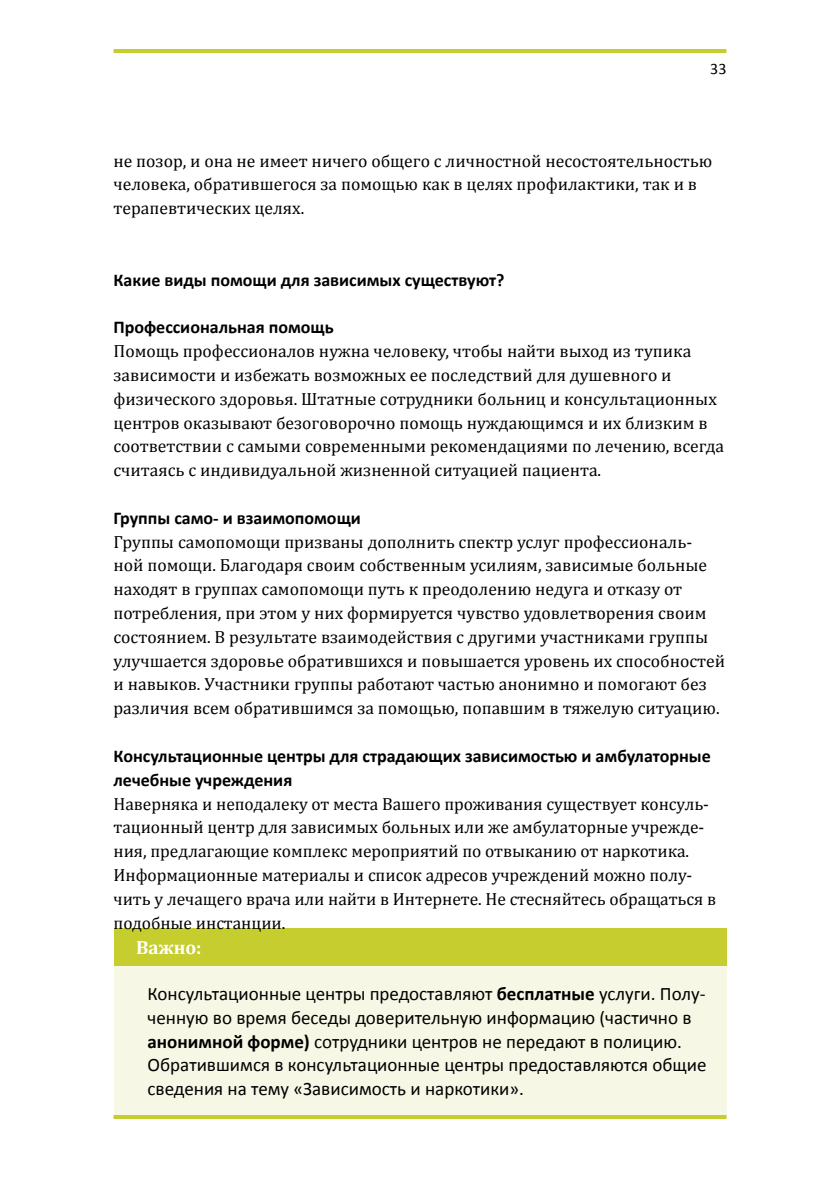
<style>
.page{position:relative;width:840px;height:1191px;background:#fff}
.page>*{position:absolute;margin:0;border:0;box-sizing:border-box;transform-origin:0 0}
.t1{font:19px/23.8px "Calibri";color:#000}
.t2{font:700 19px "Cambria";color:#fff}
.t3{font:700 18px/23.8px "Calibri";color:#000}
.t4{font:17.6px/23.8px "Cambria";color:#000}
.t5{font:16px "Calibri";color:#000}
.s1{font-weight:700}
</style>
<div class="page">
<hr style="left:113px;top:49px;width:613px;height:4px;background:#c6cd2f">
<div style="left:113px;top:928px;width:613px;height:38px;background:#c6cd2f"></div>
<div style="left:113px;top:966px;width:613px;height:153px;background:#f7f7e6"></div>
<hr style="left:113px;top:1115px;width:613px;height:4px;background:#c6cd2f">
<p class="t5" style="left:709px;top:59px;width:18px">33</p>
<p class="t4" style="left:113px;top:149px;width:600px">не позор, и она не имеет ничего общего с личностной несостоятельностью человека, обратившегося за помощью как в целях профилактики, так и в терапевтических целях.</p>
<p class="t3" style="left:113px;top:268px;width:392px">Какие виды помощи для зависимых существуют?</p>
<p class="t3" style="left:113px;top:315px;width:221px">Профессиональная помощь</p>
<p class="t4" style="left:113px;top:339px;width:612px">Помощь профессионалов нужна человеку, чтобы найти выход из тупика зависимости и избежать возможных ее последствий для душевного и физического здоровья. Штатные сотрудники больниц и консультационных центров оказывают безоговорочно помощь нуждающимся и их близким в соответствии с самыми современными рекомендациями по лечению, всегда считаясь с индивидуальной жизненной ситуацией пациента.</p>
<p class="t3" style="left:113px;top:506px;width:249px">Группы само- и взаимопомощи</p>
<p class="t4" style="left:113px;top:529px;width:613px">Группы самопомощи призваны дополнить спектр услуг профессиональ&shy;ной помощи. Благодаря своим собственным усилиям, зависимые больные находят в группах самопомощи путь к преодолению недуга и отказу от потребления, при этом у них формируется чувство удовлетворения своим состоянием. В результате взаимодействия с другими участниками группы улучшается здоровье обратившихся и повышается уровень их способностей и навыков. Участники группы работают частью анонимно и помогают без различия всем обратившимся за помощью, попавшим в тяжелую ситуацию.</p>
<p class="t3" style="left:113px;top:744px;width:598px">Консультационные центры для страдающих зависимостью и амбулаторные лечебные учреждения</p>
<p class="t4" style="left:113px;top:791px;width:604px">Наверняка и неподалеку от места Вашего проживания существует консуль&shy;тационный центр для зависимых больных или же амбулаторные учрежде&shy;ния, предлагающие комплекс мероприятий по отвыканию от наркотика.<br>Информационные материалы и список адресов учреждений можно полу&shy;чить у лечащего врача или найти в Интернете. Не стесняйтесь обращаться в подобные инстанции.</p>
<p class="t2" style="left:136px;top:934px;width:67px">Важно:</p>
<p class="t1" style="left:147px;top:981px;width:560px">Консультационные центры предоставляют <span class="s1">бесплатные</span> услуги. Полу&shy;ченную во время беседы доверительную информацию (частично в <span class="s1">анонимной форме)</span> сотрудники центров не передают в полицию.<br>Обратившимся в консультационные центры предоставляются общие сведения на тему «Зависимость и наркотики».</p>
</div>
